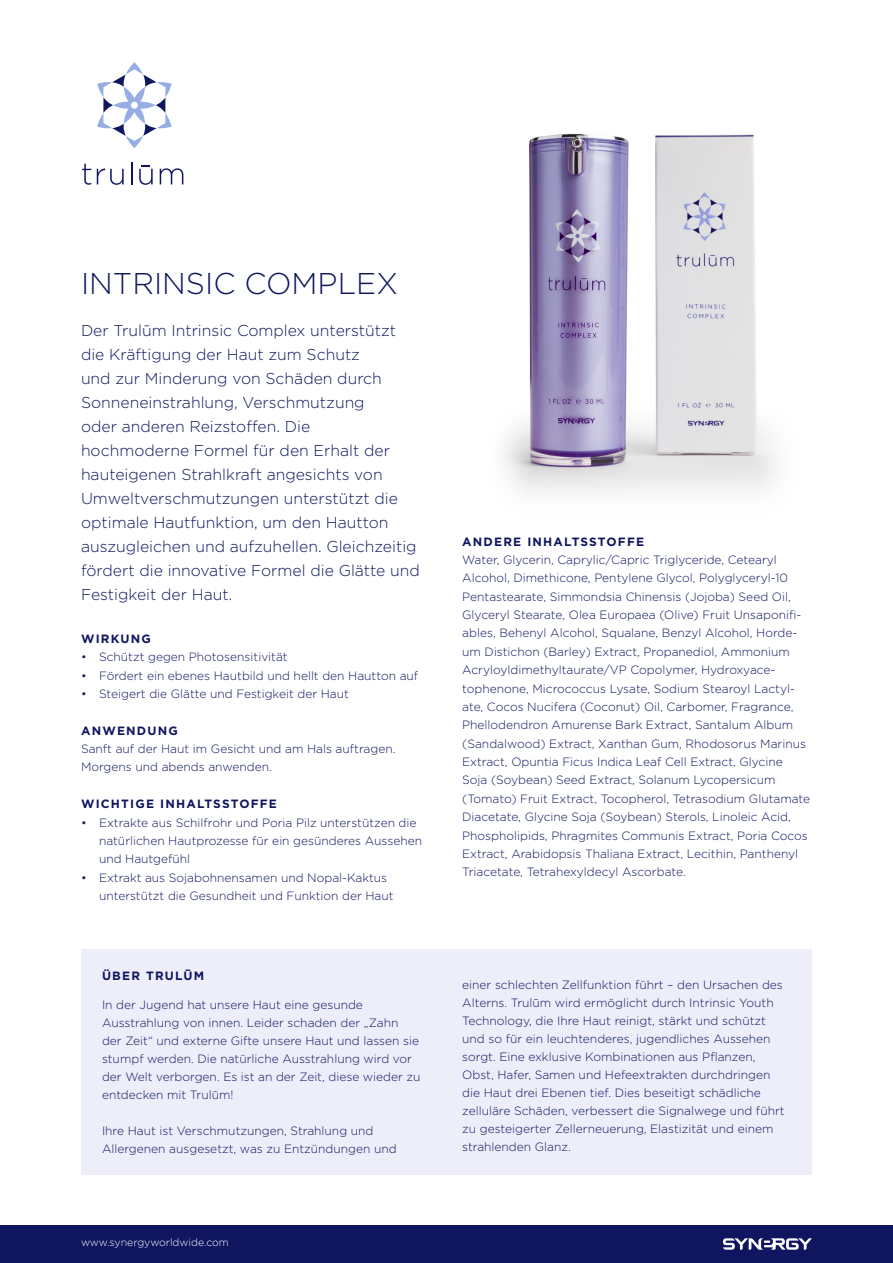
<style>
.page{position:relative;width:893px;height:1263px;background:#fff}
.page>*{position:absolute;margin:0;border:0;box-sizing:border-box;transform-origin:0 0}
.t1{font:300 30px "Gotham";color:#0f165f}
.t2{font:300 15.75px/24px "Gotham";color:#0f165f}
.t3{font:300 12px/18.3px "Gotham";color:#0f165f}
.t4{font:700 12px "Gotham";letter-spacing:.1em;color:#0f165f}
.t5{font:300 10.5px "Gotham";color:#fff}
</style>
<div class="page">
<img style="left:503px;top:133px;width:273px;height:360px">
<svg style="left:97px;top:62px;width:75px;height:86px"></svg>
<svg style="left:82px;top:164px;width:9px;height:21px"></svg>
<svg style="left:97px;top:168px;width:27px;height:17px"></svg>
<svg style="left:131px;top:162px;width:1px;height:22px"></svg>
<svg style="left:160px;top:168px;width:23px;height:16px"></svg>
<svg style="left:139px;top:165px;width:14px;height:20px"></svg>
<div style="left:0;top:1225px;width:893px;height:38px;background:#0f165f"></div>
<svg style="left:723px;top:1238px;width:89px;height:12px"></svg>
<div style="left:81px;top:950px;width:731px;height:225px;background:#edeefa"></div>
<p class="t1" style="left:81px;top:264px;width:318px">INTRINSIC COMPLEX</p>
<p class="t2" style="left:81px;top:318px;width:340px">Der Trulūm Intrinsic Complex unterstützt die Kräftigung der Haut zum Schutz<br>und zur Minderung von Schäden durch Sonneneinstrahlung, Verschmutzung<br>oder anderen Reizstoffen. Die hochmoderne Formel für den Erhalt der hauteigenen Strahlkraft angesichts von Umweltverschmutzungen unterstützt die optimale Hautfunktion, um den Hautton auszugleichen und aufzuhellen. Gleichzeitig fördert die innovative Formel die Glätte und Festigkeit der Haut.</p>
<p class="t4" style="left:81px;top:631px;width:71px">WIRKUNG</p>
<p class="t3" style="left:81px;top:647px;width:208px">• Schützt gegen Photosensitivität</p>
<p class="t3" style="left:81px;top:666px;width:339px">• Fördert ein ebenes Hautbild und hellt den Hautton auf</p>
<p class="t3" style="left:81px;top:684px;width:269px">• Steigert die Glätte und Festigkeit der Haut</p>
<p class="t4" style="left:81px;top:722px;width:98px">ANWENDUNG</p>
<p class="t3" style="left:81px;top:739px;width:316px">Sanft auf der Haut im Gesicht und am Hals auftragen.<br>Morgens und abends anwenden.</p>
<p class="t4" style="left:81px;top:796px;width:197px">WICHTIGE INHALTSSTOFFE</p>
<p class="t3" style="left:99px;top:813px;width:325px;text-indent:-18px">• Extrakte aus Schilfrohr und Poria Pilz unterstützen die natürlichen Hautprozesse für ein gesünderes Aussehen und Hautgefühl</p>
<p class="t3" style="left:99px;top:868px;width:296px;text-indent:-18px">• Extrakt aus Sojabohnensamen und Nopal-Kaktus unterstützt die Gesundheit und Funktion der Haut</p>
<p class="t4" style="left:102px;top:968px;width:104px">ÜBER TRULŪM</p>
<p class="t3" style="left:102px;top:995px;width:320px">In der Jugend hat unsere Haut eine gesunde Ausstrahlung von innen. Leider schaden der „Zahn der Zeit“ und externe Gifte unsere Haut und lassen sie stumpf werden. Die natürliche Ausstrahlung wird vor der Welt verborgen. Es ist an der Zeit, diese wieder zu entdecken mit Trulūm!</p>
<p class="t3" style="left:102px;top:1121px;width:296px">Ihre Haut ist Verschmutzungen, Strahlung und<br>Allergenen ausgesetzt, was zu Entzündungen und</p>
<p class="t5" style="left:81px;top:1236px;width:149px">www.synergyworldwide.com</p>
<p class="t4" style="left:462px;top:533px;width:183px">ANDERE INHALTSSTOFFE</p>
<p class="t3" style="left:462px;top:550px;width:350px">Water, Glycerin, Caprylic/Capric Triglyceride, Cetearyl Alcohol, Dimethicone, Pentylene Glycol, Polyglyceryl-10<br>Pentastearate, Simmondsia Chinensis (Jojoba) Seed Oil, Glyceryl Stearate, Olea Europaea (Olive) Fruit Unsaponifi&shy;ables, Behenyl Alcohol, Squalane, Benzyl Alcohol, Horde&shy;um Distichon (Barley) Extract, Propanediol, Ammonium Acryloyldimethyltaurate/VP Copolymer, Hydroxyace&shy;tophenone, Micrococcus Lysate, Sodium Stearoyl Lactyl&shy;ate, Cocos Nucifera (Coconut) Oil, Carbomer, Fragrance, Phellodendron Amurense Bark Extract, Santalum Album (Sandalwood) Extract, Xanthan Gum, Rhodosorus Marinus Extract, Opuntia Ficus Indica Leaf Cell Extract, Glycine Soja (Soybean) Seed Extract, Solanum Lycopersicum (Tomato) Fruit Extract, Tocopherol, Tetrasodium Glutamate Diacetate, Glycine Soja (Soybean) Sterols, Linoleic Acid, Phospholipids, Phragmites Communis Extract, Poria Cocos Extract, Arabidopsis Thaliana Extract, Lecithin, Panthenyl Triacetate, Tetrahexyldecyl Ascorbate.</p>
<p class="t3" style="left:462px;top:976px;width:324px">einer schlechten Zellfunktion führt – den Ursachen des Alterns. Trulūm wird ermöglicht durch Intrinsic Youth Technology, die Ihre Haut reinigt, stärkt und schützt und so für ein leuchtenderes, jugendliches Aussehen sorgt. Eine exklusive Kombinationen aus Pflanzen, Obst, Hafer, Samen und Hefeextrakten durchdringen die Haut drei Ebenen tief. Dies beseitigt schädliche zelluläre Schäden, verbessert die Signalwege und führt zu gesteigerter Zellerneuerung, Elastizität und einem strahlenden Glanz.</p>
</div>
